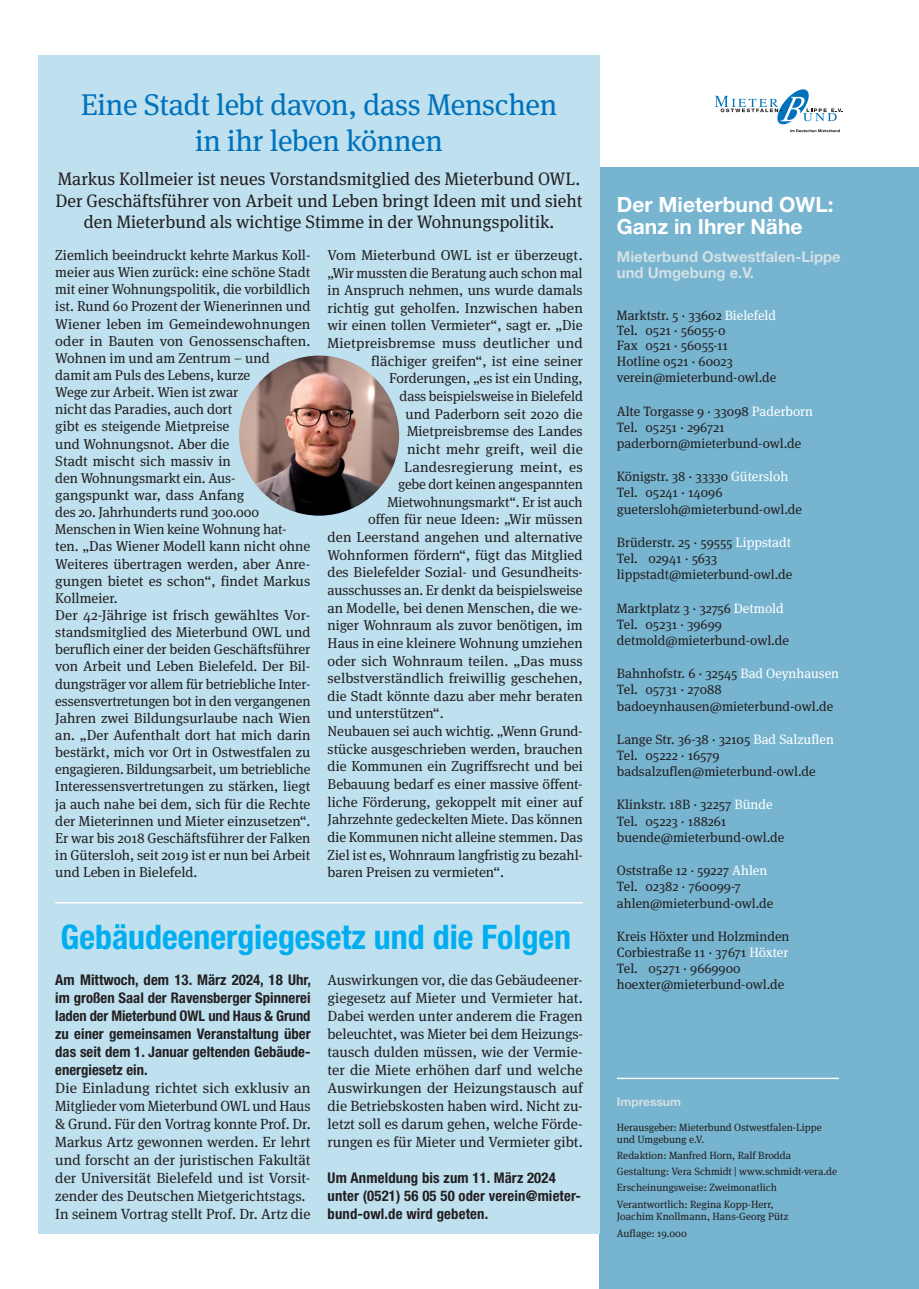
<style>
.page{position:relative;width:919px;height:1289px;background:#fff}
.page>*{position:absolute;margin:0;border:0;box-sizing:border-box;transform-origin:0 0}
.t1{font:700 condensed 33.75px "Helvetica Neue LT Pro";color:#00aeef}
.t2{font:30px/36px "Meta Serif";letter-spacing:-.01em;color:#0072bc;text-align:center}
.t3{font:700 21px/22.5px "Helvetica Neue LT Pro";color:#fff}
.t4{font:18px/21.6px "Meta Serif";color:#231f20;text-align:center}
.t5{font:700 15px/16.2px "Helvetica Neue LT Pro";color:#d4e0e7}
.t6{font:14.7px/18px "Meta Serif";color:#231f20}
.t7{font:700 condensed 14.7px/18px "Helvetica Neue LT Pro";letter-spacing:.01em;color:#231f20;text-align:justify}
.t8{font:14.25px/17.1px "Meta Serif";color:#231f20}
.t9{font:13.5px/16.2px "Meta Serif";color:#231f20}
.t10{font:700 12px "Helvetica Neue LT Pro";color:#d4e0e7}
.t11{font:10.5px/16.2px "Meta Serif";color:#231f20}
.s1{color:#fff}
</style>
<div class="page">
<div style="left:600px;top:167px;width:318px;height:1121px;background:#76b4cf"></div>
<svg style="left:714px;top:89px;width:128px;height:43px"></svg>
<div style="left:38px;top:55px;width:562px;height:1178px;background:#bee0ef"></div>
<hr style="left:617px;top:1077px;width:221px;height:2px;background:#fff">
<img style="left:239px;top:355px;width:160px;height:160px;border-radius:80px">
<hr style="left:55px;top:902px;width:528px;height:1px;background:#fff">
<h2 class="t2" style="left:81px;top:86px;width:478px">Eine Stadt lebt davon, dass Menschen in ihr leben können</h2>
<p class="t4" style="left:55px;top:168px;width:528px">Markus Kollmeier ist neues Vorstandsmitglied des Mieterbund OWL.<br>Der Geschäftsführer von Arbeit und Leben bringt Ideen mit und sieht den Mieterbund als wichtige Stimme in der Wohnungspolitik.</p>
<p class="t8" style="left:55px;top:246px;width:257px">Ziemlich beeindruckt kehrte Markus Koll&shy;meier aus Wien zurück: eine schöne Stadt mit einer Wohnungspolitik, die vorbildlich ist. Rund 60 Prozent der Wienerinnen und Wiener leben im Gemeindewohnungen oder in Bauten von Genossenschaften.<br>Wohnen im und am Zentrum – und<br>damit am Puls des Lebens, kurze<br>Wege zur Arbeit. Wien ist zwar<br>nicht das Paradies, auch dort<br>gibt es steigende Mietpreise<br>und Wohnungsnot. Aber die<br>Stadt mischt sich massiv in<br>den Wohnungsmarkt ein. Aus&shy;gangspunkt war, dass Anfang<br>des 20. Jahrhunderts rund 300.000<br>Menschen in Wien keine Wohnung hat&shy;ten. „Das Wiener Modell kann nicht ohne Weiteres übertragen werden, aber Anre&shy;gungen bietet es schon“, findet Markus Kollmeier.<br>Der 42-Jährige ist frisch gewähltes Vor&shy;standsmitglied des Mieterbund OWL und beruflich einer der beiden Geschäftsführer von Arbeit und Leben Bielefeld. Der Bil&shy;dungsträger vor allem für betriebliche Inter&shy;essensvertretungen bot in den vergangenen Jahren zwei Bildungsurlaube nach Wien an. „Der Aufenthalt dort hat mich darin bestärkt, mich vor Ort in Ostwestfalen zu engagieren. Bildungsarbeit, um betriebliche Interessensvertretungen zu stärken, liegt ja auch nahe bei dem, sich für die Rechte der Mieterinnen und Mieter einzusetzen“.<br>Er war bis 2018 Geschäftsführer der Falken in Gütersloh, seit 2019 ist er nun bei Arbeit und Leben in Bielefeld.</p>
<p class="t8" style="left:327px;top:246px;width:256px">Vom Mieterbund OWL ist er überzeugt.</p>
<p class="t8" style="left:327px;top:264px;width:256px">„Wir mussten die Beratung auch schon mal</p>
<p class="t8" style="left:327px;top:281px;width:256px">in Anspruch nehmen, uns wurde damals</p>
<p class="t8" style="left:327px;top:299px;width:257px">richtig gut geholfen. Inzwischen haben</p>
<p class="t8" style="left:327px;top:317px;width:257px">wir einen tollen Vermieter“, sagt er. „Die</p>
<p class="t8" style="left:327px;top:334px;width:257px">Mietpreisbremse muss deutlicher und</p>
<p class="t8" style="left:371px;top:352px;width:213px">flächiger greifen“, ist eine seiner</p>
<p class="t8" style="left:389px;top:370px;width:195px">Forderungen, „es ist ein Unding,</p>
<p class="t8" style="left:399px;top:387px;width:185px">dass beispielsweise in Bielefeld</p>
<p class="t8" style="left:405px;top:405px;width:179px">und Paderborn seit 2020 die</p>
<p class="t8" style="left:407px;top:422px;width:177px">Mietpreisbremse des Landes</p>
<p class="t8" style="left:407px;top:440px;width:177px">nicht mehr greift, weil die</p>
<p class="t8" style="left:404px;top:458px;width:180px">Landesregierung meint, es</p>
<p class="t8" style="left:398px;top:475px;width:186px">gebe dort keinen angespannten</p>
<p class="t8" style="left:387px;top:493px;width:196px">Mietwohnungsmarkt“. Er ist auch</p>
<p class="t8" style="left:368px;top:511px;width:216px">offen für neue Ideen: „Wir müssen</p>
<p class="t8" style="left:327px;top:528px;width:256px">den Leerstand angehen und alternative</p>
<p class="t8" style="left:327px;top:546px;width:256px">Wohnformen fördern“, fügt das Mitglied</p>
<p class="t8" style="left:327px;top:563px;width:257px">des Bielefelder Sozial- und Gesundheits-</p>
<p class="t8" style="left:327px;top:581px;width:256px">ausschusses an. Er denkt da beispielsweise</p>
<p class="t8" style="left:327px;top:599px;width:257px">an Modelle, bei denen Menschen, die we-</p>
<p class="t8" style="left:327px;top:616px;width:257px">niger Wohnraum als zuvor benötigen, im</p>
<p class="t8" style="left:327px;top:634px;width:257px">Haus in eine kleinere Wohnung umziehen</p>
<p class="t8" style="left:327px;top:652px;width:257px">oder sich Wohnraum teilen. „Das muss</p>
<p class="t8" style="left:327px;top:669px;width:256px">selbstverständlich freiwillig geschehen,</p>
<p class="t8" style="left:327px;top:687px;width:257px">die Stadt könnte dazu aber mehr beraten</p>
<p class="t8" style="left:327px;top:705px;width:117px">und unterstützen“.</p>
<p class="t8" style="left:327px;top:722px;width:257px">Neubauen sei auch wichtig. „Wenn Grund-</p>
<p class="t8" style="left:327px;top:740px;width:257px">stücke ausgeschrieben werden, brauchen</p>
<p class="t8" style="left:327px;top:757px;width:257px">die Kommunen ein Zugriffsrecht und bei</p>
<p class="t8" style="left:327px;top:775px;width:257px">Bebauung bedarf es einer massive öffent-</p>
<p class="t8" style="left:327px;top:793px;width:256px">liche Förderung, gekoppelt mit einer auf</p>
<p class="t8" style="left:327px;top:810px;width:256px">Jahrzehnte gedeckelten Miete. Das können</p>
<p class="t8" style="left:327px;top:828px;width:257px">die Kommunen nicht alleine stemmen. Das</p>
<p class="t8" style="left:327px;top:846px;width:257px">Ziel ist es, Wohnraum langfristig zu bezahl-</p>
<p class="t8" style="left:327px;top:863px;width:178px">baren Preisen zu vermieten“.</p>
<h1 class="t1" style="left:61px;top:917px;width:512px">Gebäudeenergiegesetz und die Folgen</h1>
<p class="t7" style="left:55px;top:971px;width:257px">Am Mittwoch, dem 13. März 2024, 18 Uhr, im großen Saal der Ravensberger Spinnerei laden der Mieterbund OWL und Haus &amp; Grund zu einer gemeinsamen Veranstaltung über das seit dem 1. Januar geltenden Gebäude&shy;energiesetz ein.</p>
<p class="t6" style="left:55px;top:1079px;width:257px">Die Einladung richtet sich exklusiv an Mitglieder vom Mieterbund OWL und Haus &amp; Grund. Für den Vortrag konnte Prof. Dr.<br>Markus Artz gewonnen werden. Er lehrt und forscht an der juristischen Fakultät der Universität Bielefeld und ist Vorsit&shy;zender des Deutschen Mietgerichtstags.<br>In seinem Vortrag stellt Prof. Dr. Artz die</p>
<p class="t6" style="left:327px;top:971px;width:257px;text-align:justify">Auswirkungen vor, die das Gebäudeener&shy;giegesetz auf Mieter und Vermieter hat.<br>Dabei werden unter anderem die Fragen beleuchtet, was Mieter bei dem Heizungs&shy;tausch dulden müssen, wie der Vermie&shy;ter die Miete erhöhen darf und welche Auswirkungen der Heizungstausch auf die Betriebskosten haben wird. Nicht zu&shy;letzt soll es darum gehen, welche Förde&shy;rungen es für Mieter und Vermieter gibt.</p>
<p class="t7" style="left:327px;top:1169px;width:255px;text-align:left">Um Anmeldung bis zum 11. März 2024 unter (0521) 56 05 50 oder verein@mieter&shy;bund-owl.de wird gebeten.</p>
<h3 class="t3" style="left:617px;top:192px;width:218px">Der Mieterbund OWL:<br>Ganz in Ihrer Nähe</h3>
<p class="t5" style="left:617px;top:248px;width:225px">Mieterbund Ostwestfalen-Lippe und Umgebung e.V.</p>
<p class="t9" style="left:617px;top:307px;width:161px;line-height:15.6px">Marktstr. 5 · 33602 <span class="s1">Bielefeld<br></span>Tel. 0521 · 56055-0<br>Fax 0521 · 56055-11<br>Hotline 0521 · 60023 verein@mieterbund-owl.de</p>
<p class="t9" style="left:617px;top:403px;width:198px">Alte Torgasse 9 · 33098 <span class="s1">Paderborn<br></span>Tel. 05251 · 296721 paderborn@mieterbund-owl.de</p>
<p class="t9" style="left:617px;top:468px;width:187px">Königstr. 38 · 33330 <span class="s1">Gütersloh<br></span>Tel. 05241 · 14096 guetersloh@mieterbund-owl.de</p>
<p class="t9" style="left:617px;top:534px;width:177px">Brüderstr. 25 · 59555 <span class="s1">Lippstadt<br></span>Tel. 02941 · 5633 lippstadt@mieterbund-owl.de</p>
<p class="t9" style="left:617px;top:599px;width:173px">Marktplatz 3 · 32756 <span class="s1">Detmold<br></span>Tel. 05231 · 39699 detmold@mieterbund-owl.de</p>
<p class="t9" style="left:617px;top:665px;width:224px">Bahnhofstr. 6 · 32545 <span class="s1">Bad Oeynhausen<br></span>Tel. 05731 · 27088 badoeynhausen@mieterbund-owl.de</p>
<p class="t9" style="left:617px;top:731px;width:218px">Lange Str. 36-38 · 32105 <span class="s1">Bad Salzuflen<br></span>Tel. 05222 · 16579 badsalzuflen@mieterbund-owl.de</p>
<p class="t9" style="left:617px;top:796px;width:169px">Klinkstr. 18B · 32257 <span class="s1">Bünde<br></span>Tel. 05223 · 188261 buende@mieterbund-owl.de</p>
<p class="t9" style="left:617px;top:862px;width:158px">Oststraße 12 · 59227 <span class="s1">Ahlen<br></span>Tel. 02382 · 760099-7 ahlen@mieterbund-owl.de</p>
<p class="t9" style="left:617px;top:927px;width:174px">Kreis Höxter und Holzminden<br>Corbiestraße 11 · 37671 <span class="s1">Höxter<br></span>Tel. 05271 · 9669900 hoexter@mieterbund-owl.de</p>
<p class="t10" style="left:617px;top:1093px;width:65px">Impressum</p>
<p class="t11" style="left:617px;top:1120px;width:206px;line-height:12px">Herausgeber: Mieterbund Ostwestfalen-Lippe und Umgebung e.V.</p>
<p class="t11" style="left:617px;top:1147px;width:222px">Redaktion: Manfred Horn, Ralf Brodda Gestaltung: Vera Schmidt | www.schmidt-vera.de Erscheinungsweise: Zweimonatlich Verantwortlich: Regina Kopp-Herr,</p>
<p class="t11" style="left:617px;top:1207px;width:173px;line-height:16.8px">Joachim Knollmann, Hans-Georg Pütz<br>Auflage: 19.000</p>
</div>
